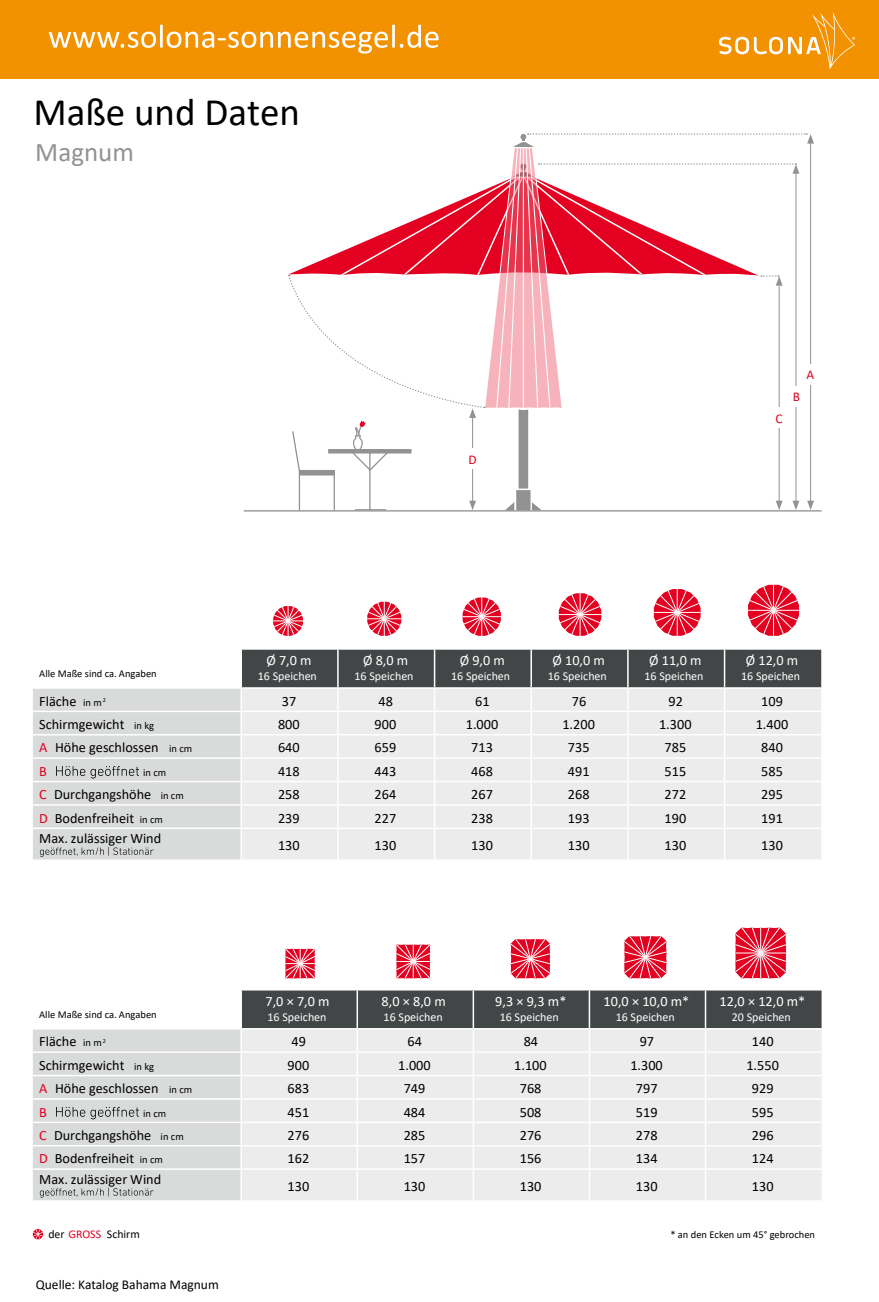
<style>
.page{position:relative;width:879px;height:1302px;background:#fff}
.page>*{position:absolute;margin:0;border:0;box-sizing:border-box;transform-origin:0 0}
.t1{font:39px "Calibri";color:#000}
.t2{font:27px "Calibri";color:#919291}
.t3{font:14.25px "Calibri";color:#000}
.t4{font:14.25px "Calibri";color:#fff}
.t5{font:14.25px "Calibri";color:#e30020}
.t6{font:13.5px "Calibri";color:#000}
.t7{font:13.35px "Calibri";color:#e30020}
.t8{font:12px "Calibri";color:#fff}
.t9{font:11.85px "Calibri";color:#000}
.t10{font:10.5px "Calibri";color:#000}
.s1{font-size:10.5px}
.s2{color:#e30020}
</style>
<div class="page">
<hr style="left:244px;top:510px;width:578px;height:2px;background:#919291">
<svg style="left:287px;top:133px;width:527px;height:378px"></svg>
<svg style="left:33px;top:650px;width:788px;height:210px;background:#d3d4d4"></svg>
<svg style="left:273px;top:606px;width:30px;height:30px"></svg>
<hr style="left:273px;top:620px;width:30px;height:1px;background:#fff">
<hr style="left:288px;top:606px;width:1px;height:30px;background:#fff">
<svg style="left:367px;top:602px;width:34px;height:34px"></svg>
<hr style="left:367px;top:618px;width:34px;height:1px;background:#fff">
<hr style="left:384px;top:602px;width:1px;height:34px;background:#fff">
<svg style="left:463px;top:598px;width:38px;height:38px"></svg>
<hr style="left:463px;top:616px;width:38px;height:1px;background:#fff">
<hr style="left:481px;top:598px;width:1px;height:38px;background:#fff">
<svg style="left:559px;top:593px;width:42px;height:43px"></svg>
<hr style="left:559px;top:614px;width:42px;height:1px;background:#fff">
<hr style="left:580px;top:593px;width:1px;height:43px;background:#fff">
<svg style="left:654px;top:589px;width:47px;height:47px"></svg>
<hr style="left:654px;top:612px;width:47px;height:1px;background:#fff">
<hr style="left:677px;top:589px;width:1px;height:47px;background:#fff">
<svg style="left:748px;top:585px;width:51px;height:51px"></svg>
<hr style="left:748px;top:610px;width:51px;height:1px;background:#fff">
<hr style="left:773px;top:585px;width:1px;height:51px;background:#fff">
<svg style="left:285px;top:949px;width:30px;height:29px"></svg>
<svg style="left:396px;top:944px;width:34px;height:34px"></svg>
<hr style="left:396px;top:961px;width:34px;height:1px;background:#fff">
<hr style="left:413px;top:944px;width:1px;height:34px;background:#fff">
<svg style="left:33px;top:990px;width:789px;height:210px;background:#d3d4d4"></svg>
<svg style="left:624px;top:936px;width:43px;height:42px;background:#e94058"></svg>
<svg style="left:511px;top:939px;width:39px;height:39px;background:#e93f57"></svg>
<svg style="left:735px;top:927px;width:51px;height:51px;background:#e94158"></svg>
<svg style="left:33px;top:1229px;width:10px;height:10px"></svg>
<div style="left:0;top:0;width:879px;height:78px;background:#f39200"></div>
<svg style="left:719px;top:12px;width:136px;height:57px"></svg>
<svg style="left:49px;top:25px;width:390px;height:29px"></svg>
<h1 class="t1" style="left:33px;top:85px;width:268px">Maße und Daten</h1>
<h2 class="t2" style="left:35px;top:133px;width:100px">Magnum</h2>
<p class="t10" style="left:39px;top:667px;width:119px">Alle Maße sind ca. Angaben</p>
<p class="t7" style="left:468px;top:450px;width:10px">D</p>
<p class="t7" style="left:775px;top:409px;width:9px">C</p>
<p class="t7" style="left:806px;top:366px;width:9px">A</p>
<p class="t7" style="left:793px;top:387px;width:9px">B</p>
<p class="t4" style="left:266px;top:651px;width:47px">Ø 7,0 m</p>
<p class="t8" style="left:258px;top:668px;width:61px">16 Speichen</p>
<p class="t4" style="left:363px;top:651px;width:47px">Ø 8,0 m</p>
<p class="t8" style="left:355px;top:668px;width:61px">16 Speichen</p>
<p class="t4" style="left:460px;top:651px;width:47px">Ø 9,0 m</p>
<p class="t8" style="left:451px;top:668px;width:61px">16 Speichen</p>
<p class="t4" style="left:553px;top:651px;width:54px">Ø 10,0 m</p>
<p class="t8" style="left:548px;top:668px;width:61px">16 Speichen</p>
<p class="t4" style="left:649px;top:651px;width:54px">Ø 11,0 m</p>
<p class="t8" style="left:645px;top:668px;width:61px">16 Speichen</p>
<p class="t4" style="left:746px;top:651px;width:54px">Ø 12,0 m</p>
<p class="t8" style="left:741px;top:668px;width:61px">16 Speichen</p>
<p class="t3" style="left:39px;top:691px;width:68px">Fläche <span class="s1">in m</span> <sup>2</sup></p>
<p class="t3" style="left:282px;top:691px;width:16px">37</p>
<p class="t3" style="left:379px;top:691px;width:16px">48</p>
<p class="t3" style="left:475px;top:691px;width:16px">61</p>
<p class="t3" style="left:572px;top:691px;width:16px">76</p>
<p class="t3" style="left:668px;top:691px;width:16px">92</p>
<p class="t3" style="left:761px;top:691px;width:23px">109</p>
<p class="t3" style="left:39px;top:714px;width:116px">Schirmgewicht <span class="s1">in kg</span></p>
<p class="t3" style="left:278px;top:714px;width:23px">800</p>
<p class="t3" style="left:375px;top:714px;width:23px">900</p>
<p class="t3" style="left:466px;top:714px;width:34px">1.000</p>
<p class="t3" style="left:562px;top:714px;width:34px">1.200</p>
<p class="t3" style="left:659px;top:714px;width:34px">1.300</p>
<p class="t3" style="left:756px;top:714px;width:34px">1.400</p>
<p class="t3" style="left:39px;top:738px;width:154px"><span class="s2">A</span> Höhe geschlossen <span class="s1">in cm</span></p>
<p class="t3" style="left:278px;top:738px;width:23px">640</p>
<p class="t3" style="left:375px;top:738px;width:23px">659</p>
<p class="t3" style="left:471px;top:738px;width:23px">713</p>
<p class="t3" style="left:568px;top:738px;width:23px">735</p>
<p class="t3" style="left:665px;top:738px;width:23px">785</p>
<p class="t3" style="left:761px;top:738px;width:23px">840</p>
<p class="t5" style="left:39px;top:761px;width:9px">B</p>
<p class="t10" style="left:143px;top:765px;width:25px">in cm</p>
<p class="t3" style="left:278px;top:761px;width:23px">418</p>
<p class="t3" style="left:375px;top:761px;width:23px">443</p>
<p class="t3" style="left:471px;top:761px;width:23px">468</p>
<p class="t3" style="left:568px;top:761px;width:23px">491</p>
<p class="t3" style="left:665px;top:761px;width:23px">515</p>
<p class="t3" style="left:761px;top:761px;width:23px">585</p>
<p class="t3" style="left:39px;top:785px;width:146px"><span class="s2">C</span> Durchgangshöhe <span class="s1">in cm</span></p>
<p class="t3" style="left:278px;top:785px;width:23px">258</p>
<p class="t3" style="left:375px;top:785px;width:23px">264</p>
<p class="t3" style="left:471px;top:785px;width:23px">267</p>
<p class="t3" style="left:568px;top:785px;width:23px">268</p>
<p class="t3" style="left:665px;top:785px;width:23px">272</p>
<p class="t3" style="left:761px;top:785px;width:23px">295</p>
<p class="t3" style="left:39px;top:808px;width:125px"><span class="s2">D</span> Bodenfreiheit <span class="s1">in cm</span></p>
<p class="t3" style="left:278px;top:808px;width:23px">239</p>
<p class="t3" style="left:375px;top:808px;width:23px">227</p>
<p class="t3" style="left:471px;top:808px;width:23px">238</p>
<p class="t3" style="left:568px;top:808px;width:23px">193</p>
<p class="t3" style="left:665px;top:808px;width:23px">190</p>
<p class="t3" style="left:761px;top:808px;width:23px">191</p>
<p class="t3" style="left:39px;top:828px;width:123px">Max. zulässiger Wind</p>
<p class="t3" style="left:278px;top:836px;width:23px">130</p>
<p class="t3" style="left:375px;top:836px;width:23px">130</p>
<p class="t3" style="left:471px;top:836px;width:23px">130</p>
<p class="t3" style="left:568px;top:836px;width:23px">130</p>
<p class="t3" style="left:665px;top:836px;width:23px">130</p>
<p class="t3" style="left:761px;top:836px;width:23px">130</p>
<p class="t10" style="left:39px;top:1007px;width:119px">Alle Maße sind ca. Angaben</p>
<p class="t4" style="left:266px;top:992px;width:66px">7,0 × 7,0 m</p>
<p class="t8" style="left:268px;top:1009px;width:61px">16 Speichen</p>
<p class="t4" style="left:382px;top:992px;width:66px">8,0 × 8,0 m</p>
<p class="t8" style="left:384px;top:1009px;width:61px">16 Speichen</p>
<p class="t4" style="left:495px;top:992px;width:73px">9,3 × 9,3 m*</p>
<p class="t8" style="left:500px;top:1009px;width:61px">16 Speichen</p>
<p class="t4" style="left:604px;top:992px;width:87px">10,0 × 10,0 m*</p>
<p class="t8" style="left:616px;top:1009px;width:61px">16 Speichen</p>
<p class="t4" style="left:720px;top:992px;width:87px">12,0 × 12,0 m*</p>
<p class="t8" style="left:732px;top:1009px;width:61px">20 Speichen</p>
<p class="t3" style="left:39px;top:1032px;width:68px">Fläche <span class="s1">in m</span> <sup>2</sup></p>
<p class="t3" style="left:292px;top:1032px;width:16px">49</p>
<p class="t3" style="left:408px;top:1032px;width:16px">64</p>
<p class="t3" style="left:524px;top:1032px;width:16px">84</p>
<p class="t3" style="left:640px;top:1032px;width:16px">97</p>
<p class="t3" style="left:752px;top:1032px;width:23px">140</p>
<p class="t3" style="left:39px;top:1055px;width:116px">Schirmgewicht <span class="s1">in kg</span></p>
<p class="t3" style="left:288px;top:1055px;width:23px">900</p>
<p class="t3" style="left:398px;top:1055px;width:34px">1.000</p>
<p class="t3" style="left:514px;top:1055px;width:34px">1.100</p>
<p class="t3" style="left:630px;top:1055px;width:34px">1.300</p>
<p class="t3" style="left:746px;top:1055px;width:34px">1.550</p>
<p class="t3" style="left:39px;top:1079px;width:154px"><span class="s2">A</span> Höhe geschlossen <span class="s1">in cm</span></p>
<p class="t3" style="left:288px;top:1079px;width:23px">683</p>
<p class="t3" style="left:404px;top:1079px;width:23px">749</p>
<p class="t3" style="left:520px;top:1079px;width:23px">768</p>
<p class="t3" style="left:636px;top:1079px;width:23px">797</p>
<p class="t3" style="left:752px;top:1079px;width:23px">929</p>
<p class="t5" style="left:39px;top:1102px;width:9px">B</p>
<p class="t10" style="left:143px;top:1106px;width:25px">in cm</p>
<p class="t3" style="left:288px;top:1102px;width:23px">451</p>
<p class="t3" style="left:404px;top:1102px;width:23px">484</p>
<p class="t3" style="left:520px;top:1102px;width:23px">508</p>
<p class="t3" style="left:636px;top:1102px;width:23px">519</p>
<p class="t3" style="left:752px;top:1102px;width:23px">595</p>
<p class="t3" style="left:39px;top:1125px;width:146px"><span class="s2">C</span> Durchgangshöhe <span class="s1">in cm</span></p>
<p class="t3" style="left:288px;top:1125px;width:23px">276</p>
<p class="t3" style="left:404px;top:1125px;width:23px">285</p>
<p class="t3" style="left:520px;top:1125px;width:23px">276</p>
<p class="t3" style="left:636px;top:1125px;width:23px">278</p>
<p class="t3" style="left:752px;top:1125px;width:23px">296</p>
<p class="t3" style="left:39px;top:1149px;width:125px"><span class="s2">D</span> Bodenfreiheit <span class="s1">in cm</span></p>
<p class="t3" style="left:288px;top:1149px;width:23px">162</p>
<p class="t3" style="left:404px;top:1149px;width:23px">157</p>
<p class="t3" style="left:520px;top:1149px;width:23px">156</p>
<p class="t3" style="left:636px;top:1149px;width:23px">134</p>
<p class="t3" style="left:752px;top:1149px;width:23px">124</p>
<p class="t3" style="left:39px;top:1169px;width:123px">Max. zulässiger Wind</p>
<p class="t3" style="left:288px;top:1176px;width:23px">130</p>
<p class="t3" style="left:404px;top:1176px;width:23px">130</p>
<p class="t3" style="left:520px;top:1176px;width:23px">130</p>
<p class="t3" style="left:636px;top:1176px;width:23px">130</p>
<p class="t3" style="left:752px;top:1176px;width:23px">130</p>
<p class="t9" style="left:48px;top:1226px;width:93px">der <span class="s2">GROSS</span> Schirm</p>
<p class="t6" style="left:36px;top:1275px;width:185px">Quelle: Katalog Bahama Magnum</p>
<p class="t10" style="left:670px;top:1227px;width:146px">* an den Ecken um 45° gebrochen</p>
</div>
